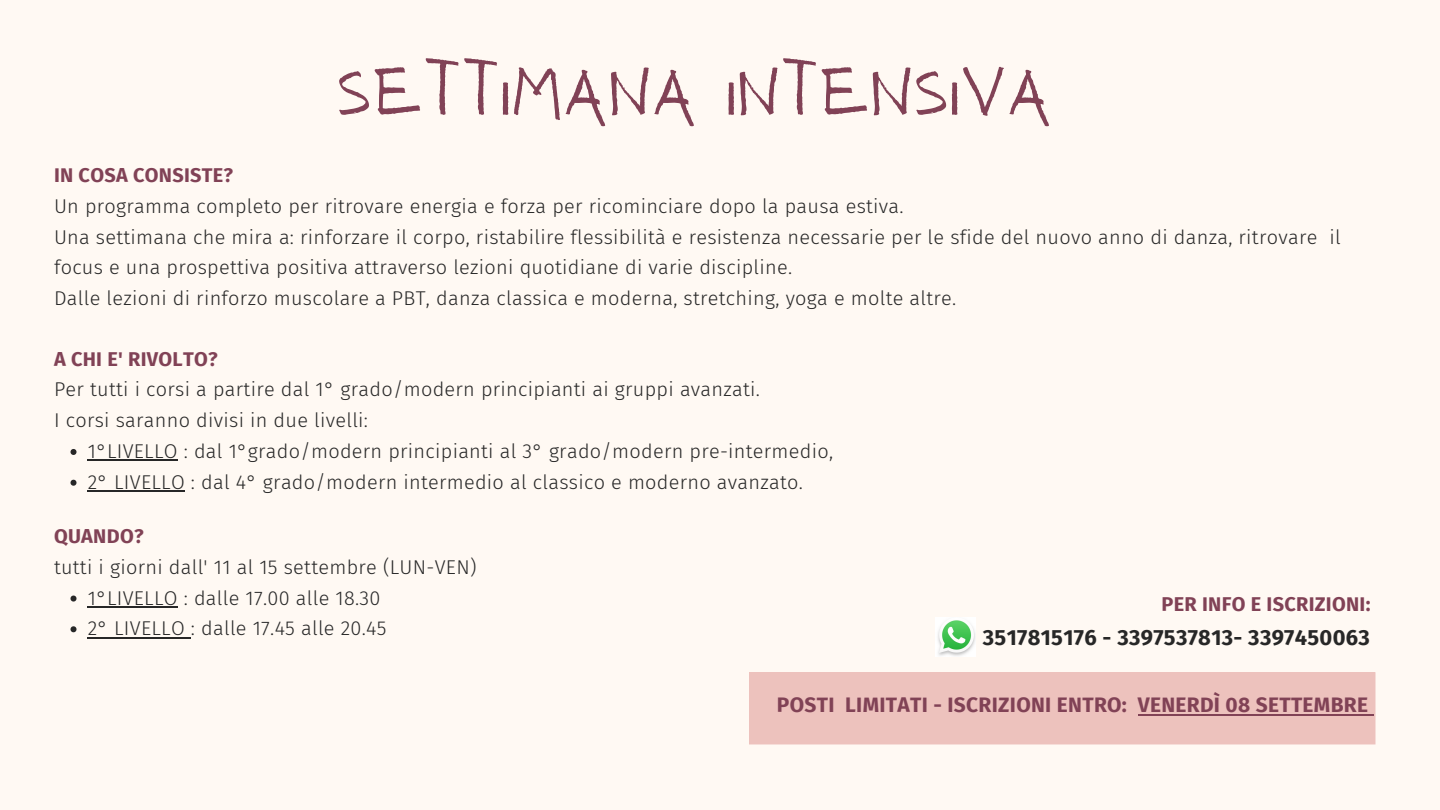
<style>
.page{position:relative;width:1440px;height:810px;background:#fff9f3}
.page>*{position:absolute;margin:0;border:0;box-sizing:border-box;transform-origin:0 0}
.t1{font:96px "NF ANTIO Regular";color:#814256}
.t2{font:700 21.9px "Fira Sans";letter-spacing:.015em;color:#272727}
.t3{font:700 20.9px "Fira Sans";letter-spacing:.015em;color:#814256}
.t4{font:300 19.9px/30.8px "Fira Sans";letter-spacing:.015em;color:#272727}
.t5{font:700 19.9px "Fira Sans";letter-spacing:.015em;color:#814256}
</style>
<div class="page">
<svg style="left:71px;top:449px;width:6px;height:6px"></svg>
<hr style="left:88px;top:459px;width:90px;height:2px;background:#272727">
<svg style="left:71px;top:480px;width:6px;height:6px"></svg>
<hr style="left:88px;top:490px;width:97px;height:2px;background:#272727">
<svg style="left:71px;top:596px;width:6px;height:6px"></svg>
<hr style="left:88px;top:606px;width:90px;height:2px;background:#272727">
<svg style="left:71px;top:626px;width:6px;height:6px"></svg>
<hr style="left:88px;top:637px;width:103px;height:1px;background:#272727">
<img style="left:936px;top:617px;width:40px;height:40px">
<div style="left:749px;top:672px;width:627px;height:72px;background:#edc2bd"></div>
<p class="t1" style="left:336px;top:27px;width:717px">SETTIMANA INTENSIVA</p>
<p class="t5" style="left:54px;top:163px;width:181px">IN COSA CONSISTE?</p>
<p class="t4" style="left:54px;top:191px;width:851px">Un programma completo per ritrovare energia e forza per ricominciare dopo la pausa estiva.</p>
<p class="t4" style="left:54px;top:221px;width:1288px">Una settimana che mira a: rinforzare il corpo, ristabilire flessibilità e resistenza necessarie per le sfide del nuovo anno di danza, ritrovare il focus e una prospettiva positiva attraverso lezioni quotidiane di varie discipline.</p>
<p class="t4" style="left:54px;top:283px;width:904px">Dalle lezioni di rinforzo muscolare a PBT, danza classica e moderna, stretching, yoga e molte altre.</p>
<p class="t5" style="left:54px;top:347px;width:165px">A CHI E' RIVOLTO?</p>
<p class="t4" style="left:54px;top:374px;width:707px">Per tutti i corsi a partire dal 1° grado/modern principianti ai gruppi avanzati.</p>
<p class="t4" style="left:54px;top:405px;width:316px">I corsi saranno divisi in due livelli:</p>
<p class="t4" style="left:88px;top:436px;width:747px">1°LIVELLO : dal 1°grado/modern principianti al 3° grado/modern pre-intermedio,</p>
<p class="t4" style="left:88px;top:467px;width:717px">2° LIVELLO : dal 4° grado/modern intermedio al classico e moderno avanzato.</p>
<p class="t5" style="left:54px;top:524px;width:91px">QUANDO?</p>
<p class="t4" style="left:54px;top:552px;width:424px">tutti i giorni dall' 11 al 15 settembre (LUN-VEN)</p>
<p class="t4" style="left:88px;top:582px;width:294px">1°LIVELLO : dalle 17.00 alle 18.30</p>
<p class="t4" style="left:88px;top:613px;width:300px">2° LIVELLO : dalle 17.45 alle 20.45</p>
<p class="t5" style="left:1162px;top:592px;width:210px">PER INFO E ISCRIZIONI:</p>
<p class="t2" style="left:983px;top:624px;width:389px">3517815176 - 3397537813- 3397450063</p>
<p class="t3" style="left:777px;top:693px;width:593px">POSTI LIMITATI - ISCRIZIONI ENTRO: VENERDÌ 08 SETTEMBRE</p>
</div>
